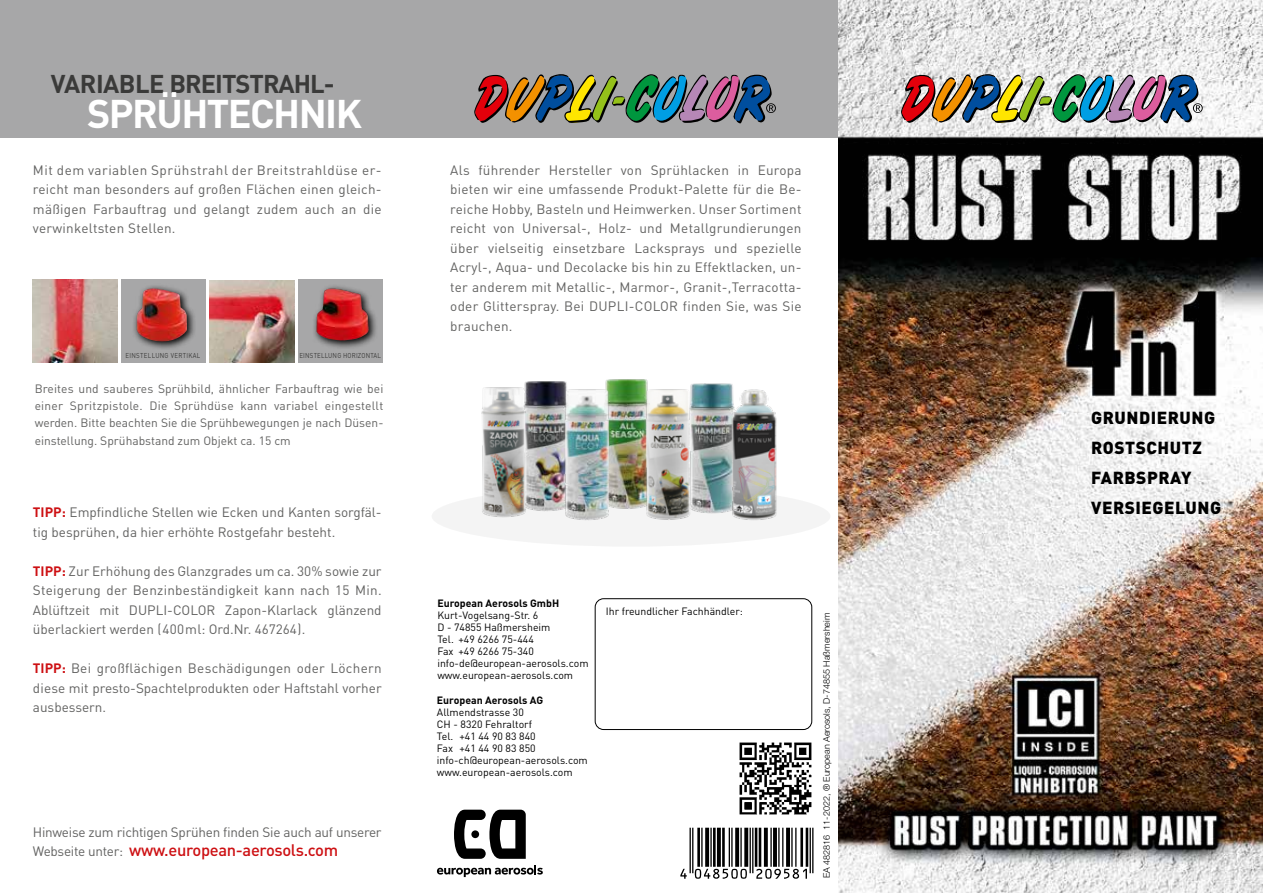
<style>
.page{position:relative;width:1263px;height:893px;background:#fff}
.page>*{position:absolute;margin:0;border:0;box-sizing:border-box;transform-origin:0 0}
.t1{font:700 39.6px "DIN";letter-spacing:-.04em;color:#fff}
.t2{font:700 25.35px "DIN";letter-spacing:-.04em;color:#3a3a39}
.t3{font:900 17.25px/30px "DIN";letter-spacing:.03em;color:#000}
.t4{font:500 16.5px "DIN";letter-spacing:-.02em;color:#cd1013}
.t5{font:13.5px/19.5px "DIN Pro";color:#626261;text-align:justify}
.t6{font:13.5px "DIN Pro";letter-spacing:-.02em;color:#626261}
.t7{font:12px/17.2px "DIN Pro";color:#626261;text-align:justify}
.t8{font:10.5px/12px "DIN Pro";color:#000}
.t9{font:700 10.5px "DIN Pro";color:#000}
.t10{font:300 9px "Helvetica Neue LT";color:#000}
.t11{font:7.05px "DIN Pro";letter-spacing:.03em;color:#3a3a39;scale:.87 1}
.t12{font:7.05px "DIN Pro";letter-spacing:.05em;color:#3a3a39;scale:.87 1}
.s1{font-family:"DIN";font-weight:700;color:#cd1013}
.s2{font-family:"DIN Pro";font-weight:400;font-size:13.5px;color:#626261}
</style>
<div class="page">
<div style="left:432px;top:486px;width:398px;height:61px;background:#f4f4f4;border-radius:50%"></div>
<div style="left:0;top:0;width:841px;height:137px;background:#a7a7a8"></div>
<img style="left:210px;top:280px;width:84px;height:83px">
<img style="left:33px;top:280px;width:85px;height:83px">
<div style="left:121px;top:280px;width:85px;height:83px;background:#a7a7a8"></div>
<svg style="left:134px;top:286px;width:61px;height:63px"></svg>
<img style="left:137px;top:288px;width:35px;height:53px">
<div style="left:298px;top:280px;width:85px;height:83px;background:#a7a7a8"></div>
<svg style="left:314px;top:286px;width:62px;height:62px"></svg>
<img style="left:316px;top:289px;width:53px;height:51px">
<img style="left:838px;top:0;width:425px;height:893px">
<svg style="left:474px;top:74px;width:302px;height:50px"></svg>
<svg style="left:901px;top:74px;width:302px;height:50px;background:#8e8d86"></svg>
<hr style="left:812px;top:828px;width:1px;height:45px;background:#000">
<hr style="left:809px;top:828px;width:2px;height:45px;background:#000">
<hr style="left:806px;top:828px;width:2px;height:39px;background:#000">
<hr style="left:800px;top:828px;width:3px;height:39px;background:#000">
<hr style="left:795px;top:828px;width:1px;height:39px;background:#000">
<hr style="left:791px;top:828px;width:2px;height:39px;background:#000">
<svg style="left:786px;top:828px;width:4px;height:39px"></svg>
<hr style="left:782px;top:828px;width:1px;height:39px;background:#000">
<hr style="left:778px;top:828px;width:1px;height:39px;background:#000">
<hr style="left:773px;top:828px;width:4px;height:39px;background:#070707">
<hr style="left:770px;top:828px;width:2px;height:39px;background:#000">
<svg style="left:764px;top:828px;width:4px;height:39px"></svg>
<hr style="left:759px;top:828px;width:2px;height:39px;background:#000">
<hr style="left:755px;top:828px;width:2px;height:39px;background:#000">
<hr style="left:752px;top:828px;width:1px;height:45px;background:#000">
<hr style="left:749px;top:828px;width:2px;height:45px;background:#000">
<svg style="left:744px;top:828px;width:4px;height:39px"></svg>
<hr style="left:740px;top:828px;width:2px;height:39px;background:#000">
<svg style="left:735px;top:828px;width:4px;height:39px"></svg>
<hr style="left:731px;top:828px;width:2px;height:39px;background:#000">
<hr style="left:729px;top:828px;width:1px;height:39px;background:#000">
<hr style="left:722px;top:828px;width:3px;height:39px;background:#000">
<svg style="left:717px;top:828px;width:4px;height:39px"></svg>
<hr style="left:713px;top:828px;width:3px;height:39px;background:#000">
<hr style="left:710px;top:828px;width:2px;height:39px;background:#000">
<svg style="left:705px;top:828px;width:4px;height:39px"></svg>
<hr style="left:701px;top:828px;width:1px;height:39px;background:#000">
<hr style="left:697px;top:828px;width:3px;height:39px;background:#000">
<hr style="left:692px;top:828px;width:1px;height:45px;background:#000">
<hr style="left:689px;top:828px;width:2px;height:45px;background:#000">
<svg style="left:680px;top:869px;width:127px;height:10px"></svg>
<div style="left:595px;top:598px;width:217px;height:132px;border:1px solid #000;border-radius:9px"></div>
<svg style="left:437px;top:865px;width:106px;height:12px"></svg>
<svg style="left:454px;top:810px;width:72px;height:49px"></svg>
<img style="left:524px;top:381px;width:43px;height:130px">
<img style="left:605px;top:379px;width:43px;height:130px">
<img style="left:644px;top:388px;width:46px;height:132px">
<img style="left:688px;top:383px;width:45px;height:132px">
<img style="left:730px;top:387px;width:47px;height:133px">
<img style="left:739px;top:742px;width:73px;height:73px">
<img style="left:481px;top:385px;width:46px;height:133px">
<img style="left:563px;top:388px;width:48px;height:132px">
<h2 class="t2" style="left:51px;top:68px;width:285px">VARIABLE BREITSTRAHL-</h2>
<h1 class="t1" style="left:87px;top:88px;width:276px">SPRÜHTECHNIK</h1>
<p class="t5" style="left:33px;top:160px;width:350px">Mit dem variablen Sprühstrahl der Breitstrahldüse er&shy;reicht man besonders auf großen Flächen einen gleich&shy;mäßigen Farbauftrag und gelangt zudem auch an die verwinkeltsten Stellen.</p>
<p class="t12" style="left:125px;top:350px;width:87px">EINSTELLUNG VERTIKAL</p>
<p class="t11" style="left:299px;top:350px;width:95px">EINSTELLUNG HORIZONTAL</p>
<p class="t7" style="left:35px;top:379px;width:350px">Breites und sauberes Sprühbild, ähnlicher Farbauftrag wie bei einer Spritzpistole. Die Sprühdüse kann variabel eingestellt werden. Bitte beachten Sie die Sprühbewegungen je nach Düsen&shy;einstellung. Sprühabstand zum Objekt ca. 15 cm</p>
<p class="t5" style="left:33px;top:502px;width:350px"><span class="s1">TIPP:</span> Empfindliche Stellen wie Ecken und Kanten sorgfäl&shy;tig besprühen, da hier erhöhte Rostgefahr besteht.</p>
<p class="t5" style="left:33px;top:561px;width:350px"><span class="s1">TIPP:</span> Zur Erhöhung des Glanzgrades um ca. 30% sowie zur Steigerung der Benzinbeständigkeit kann nach 15 Min.<br>Ablüftzeit mit DUPLI-COLOR Zapon-Klarlack glänzend überlackiert werden (400ml: Ord.Nr. 467264).</p>
<p class="t5" style="left:33px;top:658px;width:350px"><span class="s1">TIPP:</span> Bei großflächigen Beschädigungen oder Löchern diese mit presto-Spachtelprodukten oder Haftstahl vorher ausbessern.</p>
<p class="t6" style="left:33px;top:823px;width:350px">Hinweise zum richtigen Sprühen finden Sie auch auf unserer</p>
<p class="t4" style="left:33px;top:840px;width:307px"><span class="s2">Webseite unter:</span> www.european-aerosols.com</p>
<p class="t5" style="left:450px;top:160px;width:353px">Als führender Hersteller von Sprühlacken in Europa bieten wir eine umfassende Produkt-Palette für die Be&shy;reiche Hobby, Basteln und Heimwerken. Unser Sortiment reicht von Universal-, Holz- und Metallgrundierungen über vielseitig einsetzbare Lacksprays und spezielle Acryl-, Aqua- und Decolacke bis hin zu Effektlacken, un&shy;ter anderem mit Metallic-, Marmor-, Granit-,Terracotta&shy;oder Glitterspray. Bei DUPLI-COLOR finden Sie, was Sie brauchen.</p>
<p class="t9" style="left:437px;top:596px;width:123px">European Aerosols GmbH</p>
<p class="t8" style="left:437px;top:609px;width:153px">Kurt-Vogelsang-Str. 6<br>D - 74855 Haßmersheim<br>Tel. +49 6266 75-444<br>Fax +49 6266 75-340 info-de@european-aerosols.com www.european-aerosols.com</p>
<p class="t9" style="left:437px;top:693px;width:108px">European Aerosols AG</p>
<p class="t8" style="left:437px;top:705px;width:152px">Allmendstrasse 30<br>CH - 8320 Fehraltorf<br>Tel. +41 44 90 83 840<br>Fax +41 44 90 83 850 info-ch@european-aerosols.com www.european-aerosols.com</p>
<p class="t8" style="left:606px;top:605px;width:139px">Ihr freundlicher Fachhändler:</p>
<p class="t10" style="left:821px;top:878px;width:267px;rotate:-90deg">EA 482816 11-2022, ® European Aerosols, D-74855 Haßmersheim</p>
<p class="t3" style="left:1091px;top:402px;width:132px">GRUNDIERUNG<br>ROSTSCHUTZ<br>FARBSPRAY<br>VERSIEGELUNG</p>
</div>
